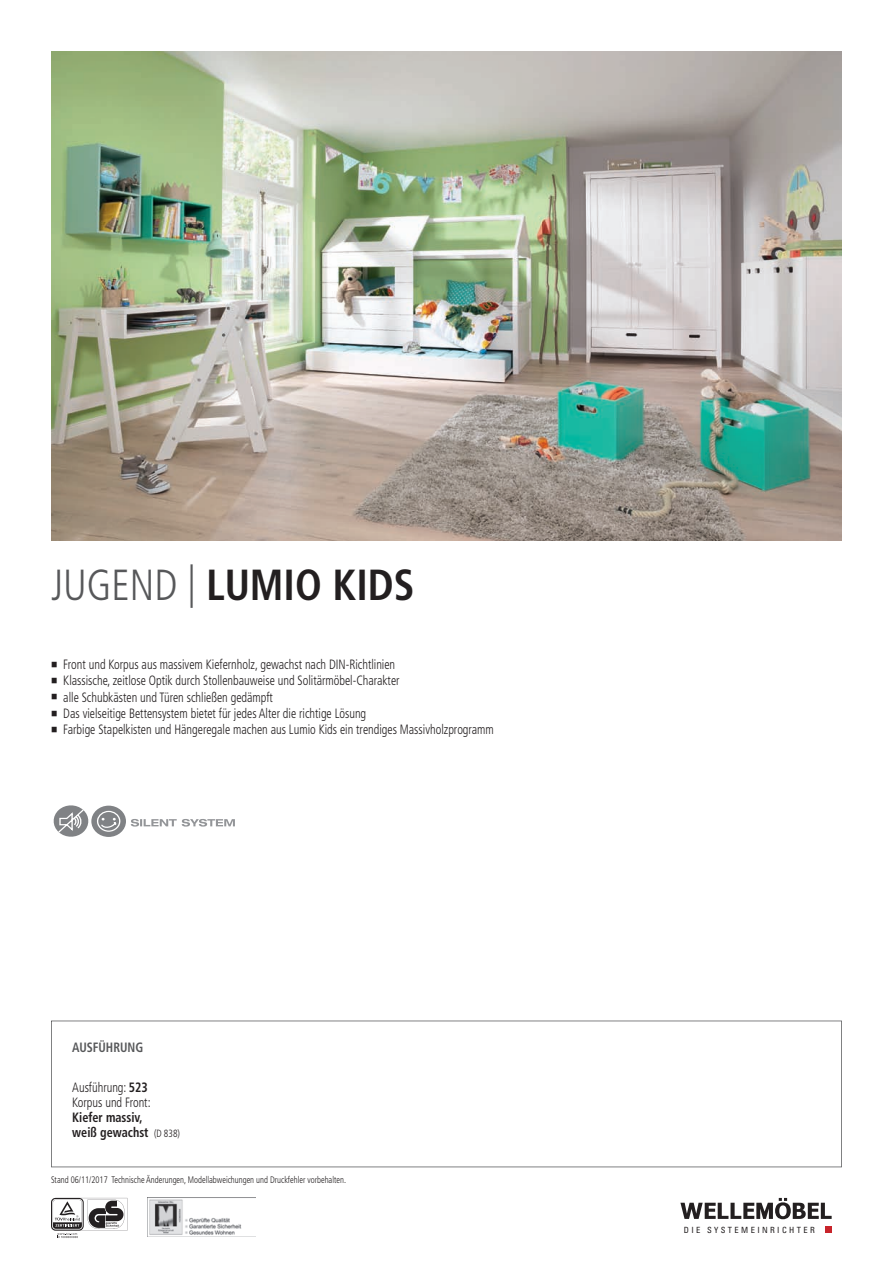
<style>
.page{position:relative;width:893px;height:1263px;background:#fff}
.page>*{position:absolute;margin:0;border:0;box-sizing:border-box;transform-origin:0 0}
.t1{font:700 condensed 43.5px "Frutiger LT Std";color:#231f20;scale:.95 1}
.t2{font:300 condensed 13.5px/15px "Frutiger LT Std";color:#231f20;scale:.9 1}
.t3{font:700 condensed 13.5px/15px "Frutiger LT Std";color:#231f20;scale:.9 1}
.t4{font:700 condensed 13.5px "Frutiger LT Std";color:#57585a;scale:.9 1}
.t5{font:300 condensed 9.45px "Frutiger LT Std";color:#231f20;scale:.9 1}
.t6{font:condensed 8.55px "Univers";letter-spacing:.28em;color:#231f20}
.s1{font-weight:300;color:#57585a}
.s2{font-weight:700}
.s3{font-weight:300;font-size:10.5px}
</style>
<div class="page">
<svg style="left:51px;top:1020px;width:791px;height:147px"></svg>
<img style="left:51px;top:51px;width:791px;height:489px">
<svg style="left:680px;top:1198px;width:152px;height:21px"></svg>
<div style="left:825px;top:1226px;width:7px;height:7px;background:#c8242b"></div>
<div style="left:91px;top:806px;width:35px;height:31px;background:#808285;border-radius:50%"></div>
<svg style="left:96px;top:810px;width:26px;height:22px"></svg>
<svg style="left:53px;top:805px;width:36px;height:32px"></svg>
<svg style="left:131px;top:819px;width:104px;height:7px"></svg>
<img style="left:148px;top:1199px;width:108px;height:38px">
<svg style="left:51px;top:1198px;width:76px;height:40px"></svg>
<h1 class="t1" style="left:51px;top:559px;width:384px"><span class="s1">jugend |</span> LUMIO KIds</h1>
<p class="t2" style="left:51px;top:657px;width:384px">■ Front und Korpus aus massivem Kiefernholz, gewachst nach din-Richtlinien</p>
<p class="t2" style="left:51px;top:673px;width:389px">■ Klassische, zeitlose Optik durch Stollenbauweise und Solitärmöbel-Charakter</p>
<p class="t2" style="left:51px;top:690px;width:248px">■ alle Schubkästen und Türen schließen gedämpft</p>
<p class="t2" style="left:51px;top:706px;width:352px">■ das vielseitige Bettensystem bietet für jedes Alter die richtige Lösung</p>
<p class="t2" style="left:51px;top:722px;width:493px">■ Farbige Stapelkisten und Hängeregale machen aus Lumio Kids ein trendiges Massivholzprogramm</p>
<p class="t4" style="left:72px;top:1039px;width:80px">AUsFÜHRUNG</p>
<p class="t2" style="left:72px;top:1080px;width:89px">Ausführung: <span class="s2">523<br></span>Korpus und Front:</p>
<p class="t3" style="left:72px;top:1110px;width:121px">Kiefer massiv,<br>weiß gewachst <span class="s3">(d 838)</span></p>
<p class="t5" style="left:51px;top:1175px;width:329px">Stand 06/11/2017 Technische Änderungen, Modellabweichungen und druckfehler vorbehalten.</p>
<p class="t6" style="left:684px;top:1224px;width:132px">DIE SYSTEMEINRICHTER</p>
</div>
